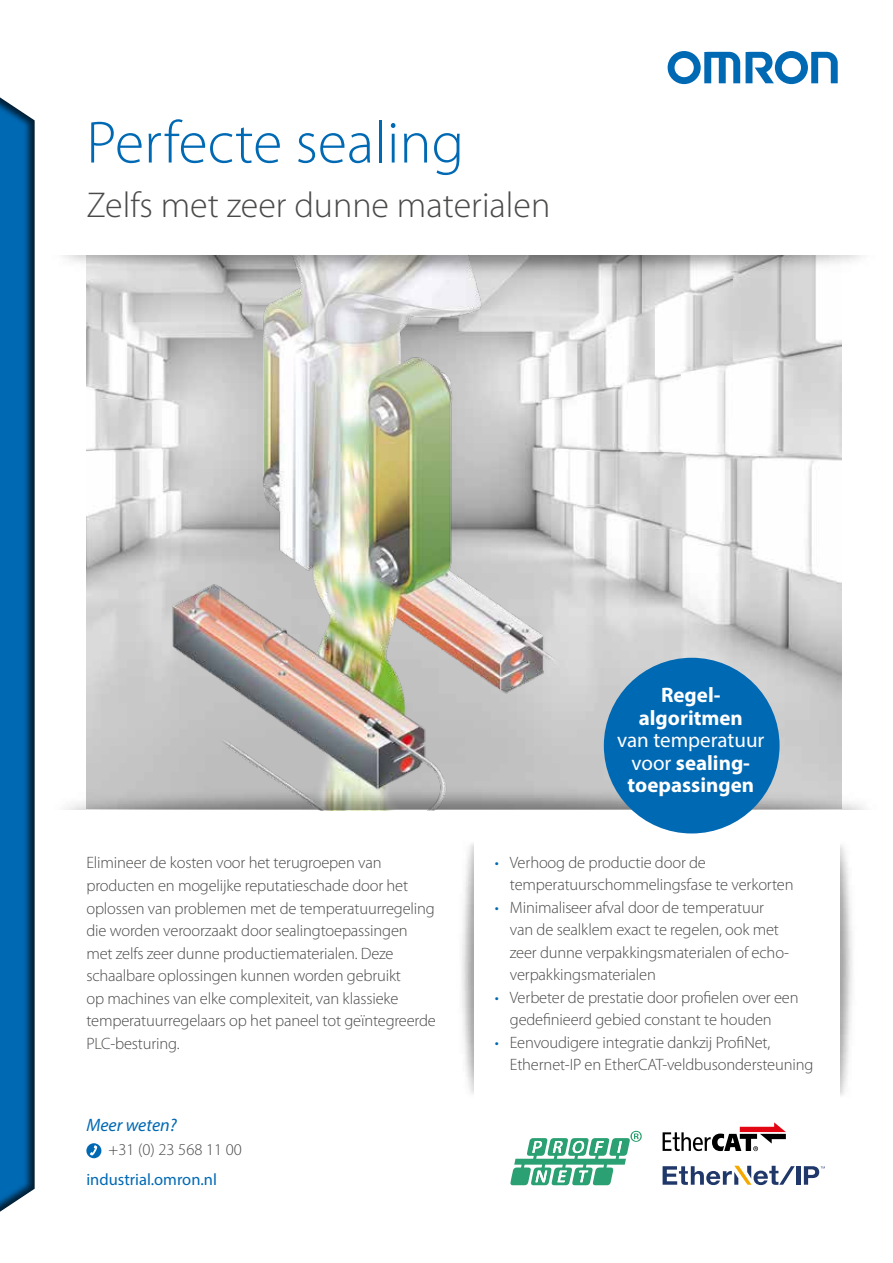
<style>
.page{position:relative;width:893px;height:1263px;background:#fff}
.page>*{position:absolute;margin:0;border:0;box-sizing:border-box;transform-origin:0 0}
.t1{font:300 60px "Myriad Pro";color:#0069b4}
.t2{font:300 36px "Myriad Pro";color:#4a4a49}
.t3{font:700 21px/22.5px "Myriad Pro";color:#fff;text-align:center}
.t4{font:italic 18px "Myriad Pro";color:#0069b4}
.t5{font:300 16.5px/22.5px "Myriad Pro";letter-spacing:-.01em;color:#4a4a49}
.t6{font:16.5px "Myriad Pro";color:#0069b4}
.s1{font-weight:400}
.s2{color:#0069b4}
</style>
<div class="page">
<img style="left:86px;top:290px;width:755px;height:484px">
<img style="left:103px;top:290px;width:526px;height:520px">
<img style="left:67px;top:774px;width:797px;height:35px">
<img style="left:63px;top:255px;width:798px;height:35px">
<svg style="left:86px;top:1143px;width:15px;height:15px"></svg>
<svg style="left:90px;top:1145px;width:7px;height:10px"></svg>
<svg style="left:663px;top:1122px;width:123px;height:29px"></svg>
<hr style="left:796px;top:1166px;width:4px;height:19px;background:#1f3769">
<svg style="left:804px;top:1166px;width:21px;height:19px"></svg>
<svg style="left:663px;top:1166px;width:132px;height:19px"></svg>
<svg style="left:510px;top:1131px;width:132px;height:54px"></svg>
<img style="left:841px;top:845px;width:11px;height:251px">
<img style="left:462px;top:843px;width:12px;height:251px">
<div style="left:0;top:84px;width:35px;height:1142px;background:#000;opacity:.7"></div>
<svg style="left:668px;top:51px;width:72px;height:33px"></svg>
<svg style="left:746px;top:51px;width:92px;height:33px"></svg>
<div style="left:604px;top:658px;width:175px;height:175px;background:#0069b4;border-radius:50%"></div>
<h1 class="t1" style="left:86px;top:110px;width:379px">Perfecte sealing</h1>
<h2 class="t2" style="left:86px;top:185px;width:465px">Zelfs met zeer dunne materialen</h2>
<p class="t3" style="left:639px;top:683px;width:106px">Regel&shy;algoritmen</p>
<p class="t3" style="left:617px;top:728px;width:149px"><span class="s1">van temperatuur voor</span> sealing&shy;toepassingen</p>
<p class="t5" style="left:86px;top:852px;width:351px">Elimineer de kosten voor het terugroepen van producten en mogelijke reputatieschade door het oplossen van problemen met de temperatuurregeling die worden veroorzaakt door sealingtoepassingen met zelfs zeer dunne productiematerialen. Deze schaalbare oplossingen kunnen worden gebruikt<br>op machines van elke complexiteit, van klassieke temperatuurregelaars op het paneel tot geïntegreerde PLC-besturing.</p>
<p class="t4" style="left:86px;top:1114px;width:92px">Meer weten?</p>
<p class="t5" style="left:109px;top:1139px;width:135px">+31 (0) 23 568 11 00</p>
<p class="t6" style="left:86px;top:1169px;width:132px">industrial.omron.nl</p>
<p class="t5" style="left:510px;top:851px;width:285px;text-indent:-15px"><span class="s2">•</span> Verhoog de productie door de temperatuurschommelingsfase te verkorten</p>
<p class="t5" style="left:510px;top:896px;width:281px;text-indent:-15px"><span class="s2">•</span> Minimaliseer afval door de temperatuur van de sealklem exact te regelen, ook met zeer dunne verpakkingsmaterialen of echo&shy;verpakkingsmaterialen</p>
<p class="t5" style="left:510px;top:986px;width:290px;text-indent:-15px"><span class="s2">•</span> Verbeter de prestatie door profielen over een gedefinieerd gebied constant te houden</p>
<p class="t5" style="left:510px;top:1031px;width:305px;text-indent:-15px"><span class="s2">•</span> Eenvoudigere integratie dankzij ProfiNet,<br>Ethernet-IP en EtherCAT-veldbusondersteuning</p>
</div>
